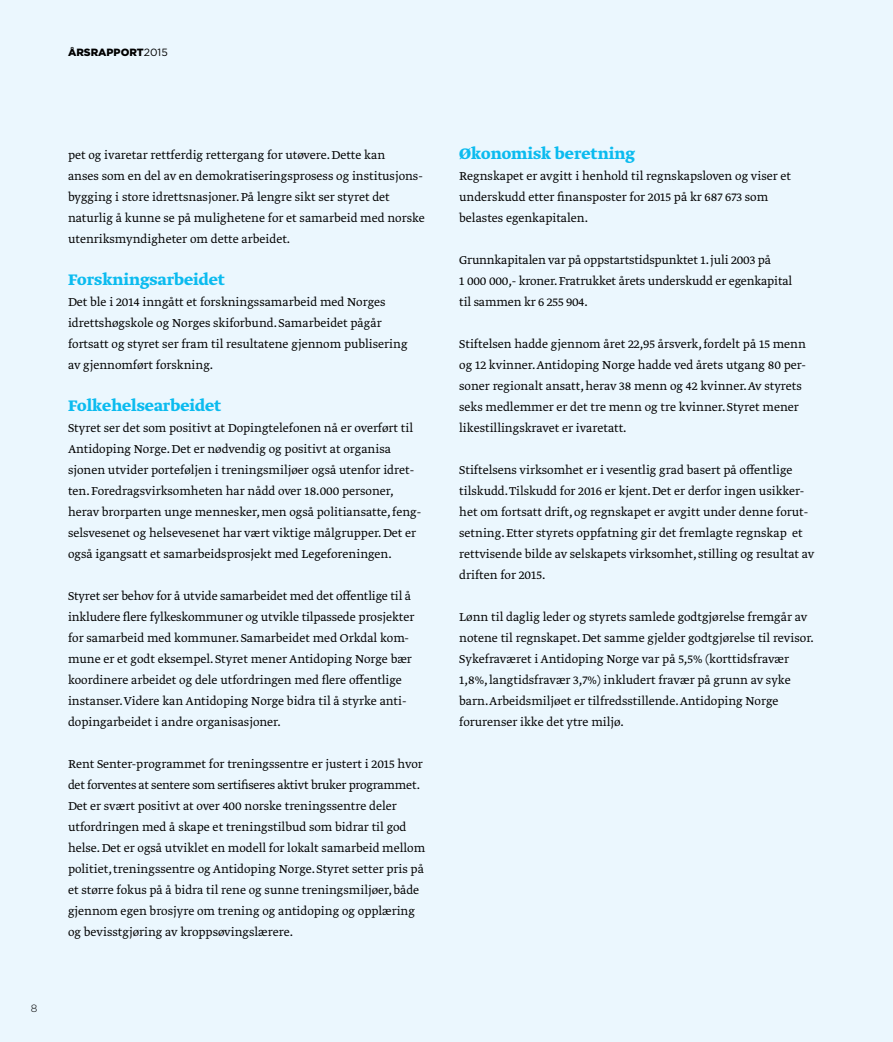
<style>
.page{position:relative;width:893px;height:1042px;background:#ebf7fe}
.page>*{position:absolute;margin:0;border:0;box-sizing:border-box;transform-origin:0 0}
.t1{font:700 18px "Greta Text Std";color:#0bbbef}
.t2{font:300 13.5px/21px "Greta Text Std";color:#000}
.t3{font:900 10.5px "Gotham";color:#000}
.t4{font:300 10.5px "Gotham";color:#000}
.s1{font-weight:400}
</style>
<div class="page">
<p class="t3" style="left:68px;top:45px;width:101px">ÅRSRAPPORT<span class="s1">2015</span></p>
<p class="t4" style="left:31px;top:1002px;width:8px">8</p>
<p class="t2" style="left:68px;top:145px;width:358px">pet og ivaretar rettferdig rettergang for utøvere. Dette kan<br>anses som en del av en demokratiseringsprosess og institusjons&shy;bygging i store idrettsnasjoner. På lengre sikt ser styret det naturlig å kunne se på mulighetene for et samarbeid med norske utenriksmyndigheter om dette arbeidet.</p>
<h1 class="t1" style="left:68px;top:269px;width:159px">Forskningsarbeidet</h1>
<p class="t2" style="left:68px;top:292px;width:341px">Det ble i 2014 inngått et forskningssamarbeid med Norges idrettshøgskole og Norges skiforbund. Samarbeidet pågår fortsatt og styret ser fram til resultatene gjennom publisering av gjennomført forskning.</p>
<h1 class="t1" style="left:68px;top:395px;width:155px">Folkehelsearbeidet</h1>
<p class="t2" style="left:68px;top:418px;width:355px">Styret ser det som positivt at Dopingtelefonen nå er overført til Antidoping Norge. Det er nødvendig og positivt at organisa sjonen utvider porteføljen i treningsmiljøer også utenfor idret&shy;ten. Foredragsvirksomheten har nådd over 18.000 personer, herav brorparten unge mennesker, men også politiansatte, feng&shy;selsvesenet og helsevesenet har vært viktige målgrupper. Det er også igangsatt et samarbeidsprosjekt med Legeforeningen.</p>
<p class="t2" style="left:68px;top:586px;width:348px">Styret ser behov for å utvide samarbeidet med det offentlige til å inkludere flere fylkeskommuner og utvikle tilpassede prosjekter for samarbeid med kommuner. Samarbeidet med Orkdal kom&shy;mune er et godt eksempel. Styret mener Antidoping Norge bær koordinere arbeidet og dele utfordringen med flere offentlige instanser. Videre kan Antidoping Norge bidra til å styrke anti&shy;dopingarbeidet i andre organisasjoner.</p>
<p class="t2" style="left:68px;top:754px;width:359px">Rent Senter-programmet for treningssentre er justert i 2015 hvor det forventes at sentere som sertifiseres aktivt bruker programmet.<br>Det er svært positivt at over 400 norske treningssentre deler utfordringen med å skape et treningstilbud som bidrar til god helse. Det er også utviklet en modell for lokalt samarbeid mellom politiet, treningssentre og Antidoping Norge. Styret setter pris på et større fokus på å bidra til rene og sunne treningsmiljøer, både gjennom egen brosjyre om trening og antidoping og opplæring og bevisstgjøring av kroppsøvingslærere.</p>
<h1 class="t1" style="left:459px;top:143px;width:177px">Økonomisk beretning</h1>
<p class="t2" style="left:459px;top:166px;width:333px">Regnskapet er avgitt i henhold til regnskapsloven og viser et underskudd etter finansposter for 2015 på kr 687 673 som belastes egenkapitalen.</p>
<p class="t2" style="left:459px;top:250px;width:335px">Grunnkapitalen var på oppstartstidspunktet 1. juli 2003 på<br>1 000 000,- kroner. Fratrukket årets underskudd er egenkapital til sammen kr 6 255 904.</p>
<p class="t2" style="left:459px;top:334px;width:348px">Stiftelsen hadde gjennom året 22,95 årsverk, fordelt på 15 menn og 12 kvinner. Antidoping Norge hadde ved årets utgang 80 per&shy;soner regionalt ansatt, herav 38 menn og 42 kvinner. Av styrets seks medlemmer er det tre menn og tre kvinner. Styret mener likestillingskravet er ivaretatt.</p>
<p class="t2" style="left:459px;top:460px;width:357px">Stiftelsens virksomhet er i vesentlig grad basert på offentlige tilskudd. Tilskudd for 2016 er kjent. Det er derfor ingen usikker&shy;het om fortsatt drift, og regnskapet er avgitt under denne forut&shy;setning. Etter styrets oppfatning gir det fremlagte regnskap et rettvisende bilde av selskapets virksomhet, stilling og resultat av driften for 2015.</p>
<p class="t2" style="left:459px;top:607px;width:356px">Lønn til daglig leder og styrets samlede godtgjørelse fremgår av notene til regnskapet. Det samme gjelder godtgjørelse til revisor.<br>Sykefraværet i Antidoping Norge var på 5,5% (korttidsfravær 1,8%, langtidsfravær 3,7%) inkludert fravær på grunn av syke barn. Arbeidsmiljøet er tilfredsstillende. Antidoping Norge forurenser ikke det ytre miljø.</p>
</div>
